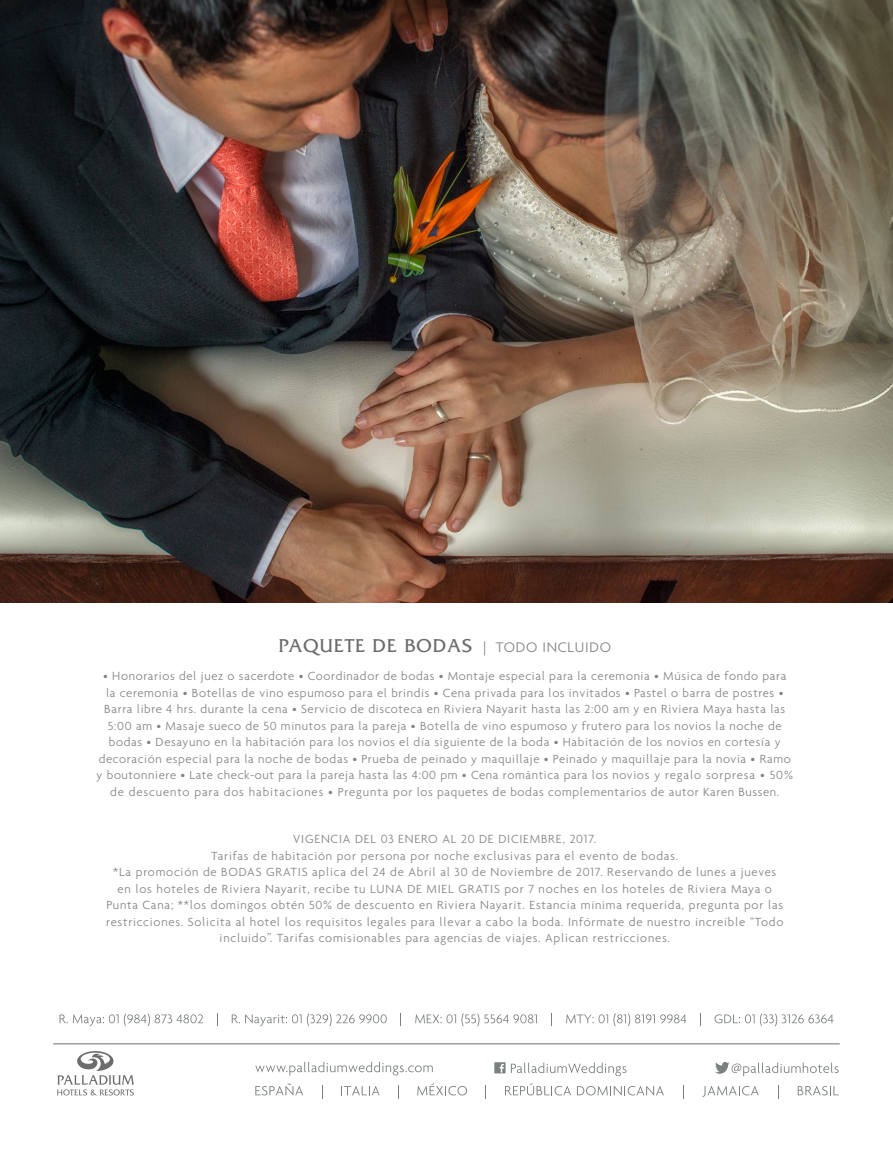
<style>
.page{position:relative;width:893px;height:1149px;background:#fff}
.page>*{position:absolute;margin:0;border:0;box-sizing:border-box;transform-origin:0 0}
.t1{font:19.5px "Friz Quadrata";letter-spacing:.05em;color:#6b6d6d}
.t2{font:300 15px "Agenda";color:#828284}
.t3{font:300 12.75px/16.5px "Agenda";letter-spacing:.05em;color:#828383;text-align:center}
.s1{font-family:"Agenda";font-weight:300;font-size:15px;color:#828284}
</style>
<div class="page">
<img style="left:0;top:0;width:893px;height:602px">
<svg style="left:60px;top:1013px;width:143px;height:13px"></svg>
<svg style="left:217px;top:1013px;width:1px;height:12px"></svg>
<svg style="left:232px;top:1013px;width:155px;height:13px"></svg>
<svg style="left:400px;top:1013px;width:1px;height:12px"></svg>
<svg style="left:415px;top:1013px;width:122px;height:12px"></svg>
<svg style="left:551px;top:1013px;width:1px;height:12px"></svg>
<svg style="left:566px;top:1013px;width:120px;height:12px"></svg>
<svg style="left:700px;top:1013px;width:1px;height:12px"></svg>
<svg style="left:714px;top:1013px;width:119px;height:12px"></svg>
<hr style="left:53px;top:1043px;width:787px;height:1px;background:#6b6d6d">
<svg style="left:255px;top:1061px;width:178px;height:14px"></svg>
<svg style="left:715px;top:1062px;width:124px;height:13px"></svg>
<svg style="left:494px;top:1062px;width:11px;height:11px"></svg>
<svg style="left:511px;top:1062px;width:115px;height:13px"></svg>
<svg style="left:255px;top:1083px;width:48px;height:12px"></svg>
<svg style="left:341px;top:1086px;width:38px;height:8px"></svg>
<svg style="left:417px;top:1083px;width:50px;height:12px"></svg>
<svg style="left:505px;top:1083px;width:66px;height:12px"></svg>
<svg style="left:577px;top:1086px;width:87px;height:9px"></svg>
<svg style="left:703px;top:1086px;width:56px;height:10px"></svg>
<svg style="left:798px;top:1086px;width:41px;height:9px"></svg>
<svg style="left:322px;top:1085px;width:1px;height:13px"></svg>
<svg style="left:398px;top:1085px;width:1px;height:13px"></svg>
<svg style="left:485px;top:1085px;width:1px;height:13px"></svg>
<svg style="left:683px;top:1085px;width:1px;height:13px"></svg>
<svg style="left:778px;top:1085px;width:1px;height:13px"></svg>
<svg style="left:57px;top:1051px;width:77px;height:44px"></svg>
<h1 class="t1" style="left:278px;top:635px;width:229px">PAQUETE DE BODAS <span class="s1">| todo</span></h1>
<p class="t2" style="left:542px;top:638px;width:10px">incluido</p>
<p class="t3" style="left:97px;top:667px;width:698px">• Honorarios del juez o sacerdote • Coordinador de bodas • Montaje especial para la ceremonia • Música de fondo para<br>la ceremonia • Botellas de vino espumoso para el brindis • Cena privada para los invitados • Pastel o barra de postres • Barra libre 4 hrs. durante la cena • Servicio de discoteca en Riviera Nayarit hasta las 2:00 am y en Riviera Maya hasta las 5:00 am • Masaje sueco de 50 minutos para la pareja • Botella de vino espumoso y frutero para los novios la noche de bodas • Desayuno en la habitación para los novios el día siguiente de la boda • Habitación de los novios en cortesía y decoración especial para la noche de bodas • Prueba de peinado y maquillaje • Peinado y maquillaje para la novia • Ramo y boutonniere • Late check-out para la pareja hasta las 4:00 pm • Cena romántica para los novios y regalo sorpresa • 50% de descuento para dos habitaciones • Pregunta por los paquetes de bodas complementarios de autor Karen Bussen.</p>
<p class="t3" style="left:106px;top:830px;width:679px">VIGENCIA DEL 03 ENERO AL 20 DE DICIEMBRE, 2017.<br>Tarifas de habitación por persona por noche exclusivas para el evento de bodas.<br>*La promoción de BODAS GRATIS aplica del 24 de Abril al 30 de Noviembre de 2017. Reservando de lunes a jueves en los hoteles de Riviera Nayarit, recibe tu LUNA DE MIEL GRATIS por 7 noches en los hoteles de Riviera Maya o Punta Cana; **los domingos obtén 50% de descuento en Riviera Nayarit. Estancia mínima requerida, pregunta por las restricciones. Solicita al hotel los requisitos legales para llevar a cabo la boda. Infórmate de nuestro increíble “Todo incluido”. Tarifas comisionables para agencias de viajes. Aplican restricciones.</p>
</div>
